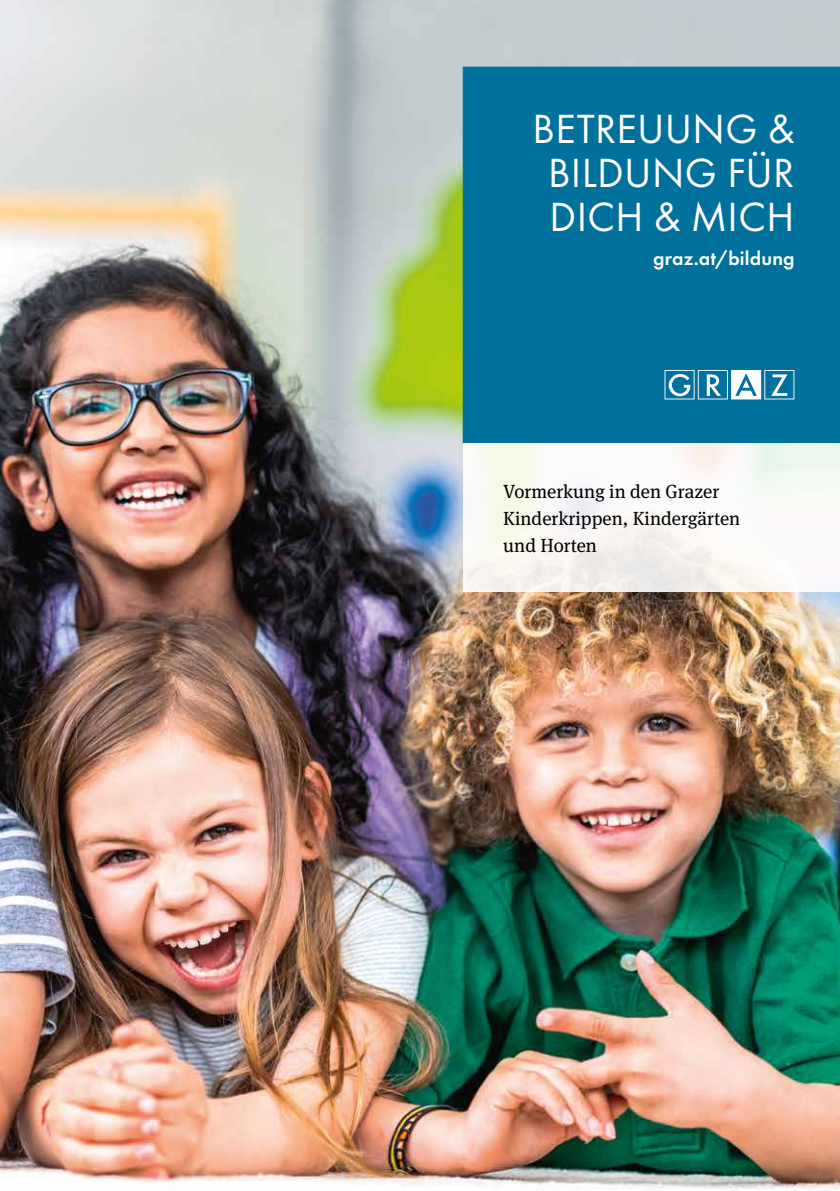
<style>
.page{position:relative;width:840px;height:1191px;background:#fff}
.page>*{position:absolute;margin:0;border:0;box-sizing:border-box;transform-origin:0 0}
.t1{font:42.2px/44px "Futura PT";letter-spacing:.01em;color:#fff;text-align:center}
.t2{font:600 20px "Futura PT";letter-spacing:.01em;color:#fff}
.t3{font:19px/27px "Meta Serif Pro";color:#000}
</style>
<div class="page">
<img style="left:0;top:0;width:839px;height:1190px">
<div style="left:462px;top:67px;width:377px;height:376px;background:#00709c"></div>
<svg style="left:664px;top:370px;width:130px;height:29px"></svg>
<div style="left:463px;top:443px;width:376px;height:149px;background:linear-gradient(to right,#f7f6f0,#f8f8f7)"></div>
<h1 class="t1" style="left:532px;top:107px;width:263px">BETREUUNG &amp;<br>BILDUNG FÜR<br>DICH &amp; MICH</h1>
<p class="t2" style="left:652px;top:246px;width:143px">graz.at/bildung</p>
<p class="t3" style="left:503px;top:477px;width:238px">Vormerkung in den Grazer<br>Kinderkrippen, Kindergärten und Horten</p>
</div>
